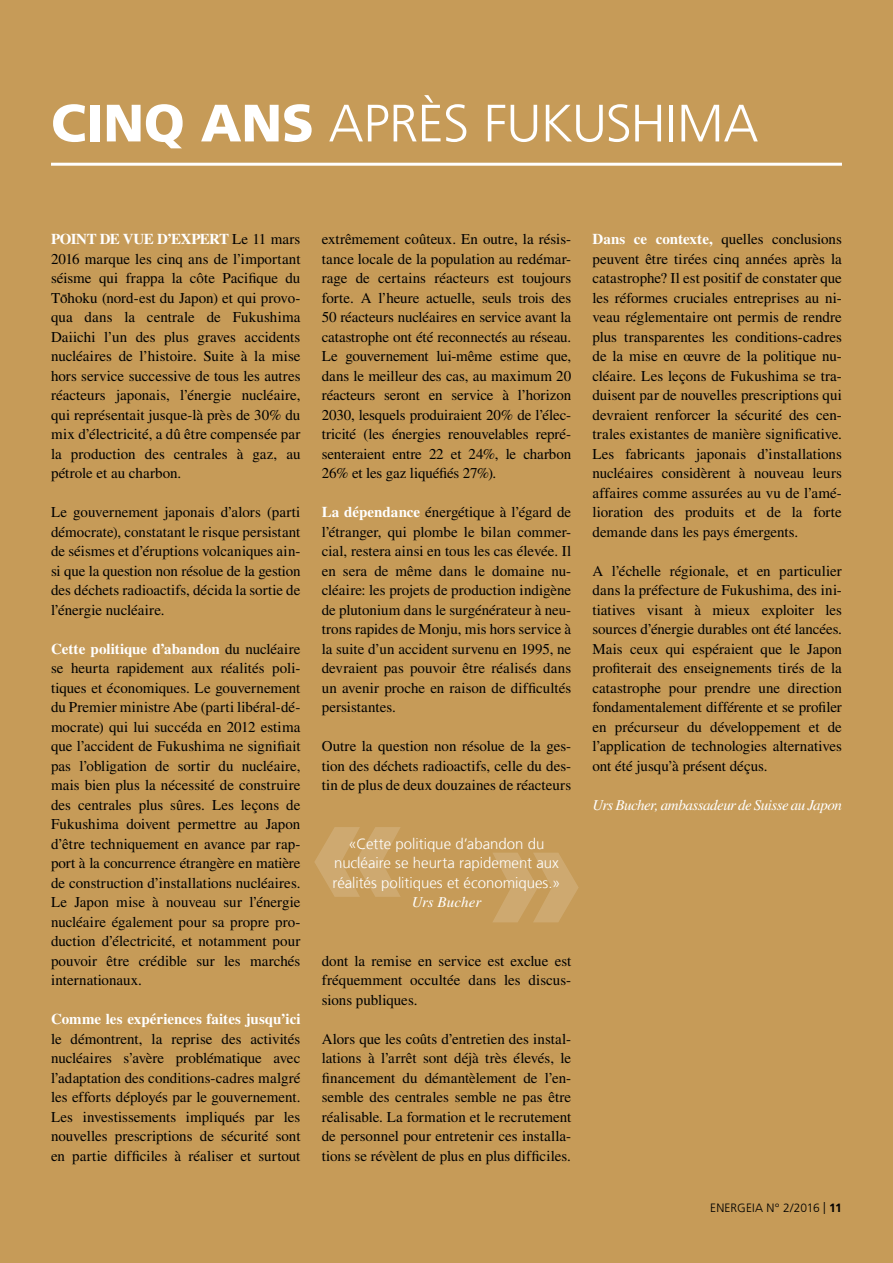
<style>
.page{position:relative;width:893px;height:1263px;background:#c69b58}
.page>*{position:absolute;margin:0;border:0;box-sizing:border-box;transform-origin:0 0}
.t1{font:300 52.5px "Frutiger LT Com";color:#fff}
.t2{font:15px/19.5px "Times LT Std";color:#000;text-align:justify}
.t3{font:300 15px/19.5px "Frutiger LT Com";color:#fff;text-align:center}
.t4{font:italic 15px "Times LT Std";letter-spacing:-.03em;color:#fff}
.t5{font:700 15px "Times LT Std";color:#fff}
.t6{font:italic 15px "Times LT Std";color:#fff}
.t7{font:300 12px "Frutiger LT Com";color:#000}
.s1{font-weight:900}
.s2{font-weight:700;color:#fff}
.s3{font-weight:700}
</style>
<div class="page">
<hr style="left:51px;top:163px;width:791px;height:3px;background:#fff">
<svg style="left:493px;top:853px;width:86px;height:69px"></svg>
<svg style="left:315px;top:827px;width:85px;height:70px"></svg>
<h1 class="t1" style="left:51px;top:93px;width:553px"><span class="s1">CINQ ANS</span> après Fu kushima</h1>
<p class="t2" style="left:51px;top:229px;width:251px"><span class="s2">POINT DE VUE D’EXPERT</span> Le 11 mars 2016 marque les cinq ans de l’important séisme qui frappa la côte Pacifique du Tohoku (nord-est du Japon) et qui provo&shy;qua dans la centrale de Fukushima Daiichi l’un des plus graves accidents nucléaires de l’histoire. Suite à la mise hors service successive de tous les autres réacteurs japonais, l’énergie nucléaire, qui représentait jusque-là près de 30% du mix d’électricité, a dû être compensée par la production des centrales à gaz, au pétrole et au charbon.</p>
<p class="t2" style="left:51px;top:502px;width:251px">Le gouvernement japonais d’alors (parti démocrate), constatant le risque persistant de séismes et d’éruptions volcaniques ain&shy;si que la question non résolue de la gestion des déchets radioactifs, décida la sortie de l’énergie nucléaire.</p>
<p class="t2" style="left:51px;top:639px;width:251px"><span class="s2">Cette politique d’abandon</span> du nucléaire se heurta rapidement aux réalités poli&shy;tiques et économiques. Le gouvernement du Premier ministre Abe (parti libéral-dé&shy;mocrate) qui lui succéda en 2012 estima que l’accident de Fukushima ne signifiait pas l’obligation de sortir du nucléaire, mais bien plus la nécessité de construire des centrales plus sûres. Les leçons de Fukushima doivent permettre au Japon d’être techniquement en avance par rap&shy;port à la concurrence étrangère en matière de construction d’installations nucléaires.<br>Le Japon mise à nouveau sur l’énergie nucléaire également pour sa propre pro&shy;duction d’électricité, et notamment pour pouvoir être crédible sur les marchés internationaux.</p>
<p class="t5" style="left:51px;top:1010px;width:251px">Comme les expériences faites jusqu’ici</p>
<p class="t2" style="left:51px;top:1029px;width:251px">le démontrent, la reprise des activités nucléaires s’avère problématique avec l’adaptation des conditions-cadres malgré les efforts déployés par le gouvernement.<br>Les investissements impliqués par les nouvelles prescriptions de sécurité sont en partie difficiles à réaliser et surtout</p>
<p class="t2" style="left:322px;top:229px;width:251px">extrêmement coûteux. En outre, la résis&shy;tance locale de la population au redémar&shy;rage de certains réacteurs est toujours forte. A l’heure actuelle, seuls trois des 50 réacteurs nucléaires en service avant la catastrophe ont été reconnectés au réseau.<br>Le gouvernement lui-même estime que, dans le meilleur des cas, au maximum 20 réacteurs seront en service à l’horizon 2030, lesquels produiraient 20% de l’élec&shy;tricité (les énergies renouvelables repré&shy;senteraient entre 22 et 24%, le charbon 26% et les gaz liquéfiés 27%).</p>
<p class="t2" style="left:322px;top:502px;width:251px"><span class="s2">La dépendance</span> énergétique à l’égard de l’étranger, qui plombe le bilan commer&shy;cial, restera ainsi en tous les cas élevée. Il en sera de même dans le domaine nu&shy;cléaire: les projets de production indigène de plutonium dans le surgénérateur à neu&shy;trons rapides de Monju, mis hors service à la suite d’un accident survenu en 1995, ne devraient pas pouvoir être réalisés dans un avenir proche en raison de difficultés persistantes.</p>
<p class="t2" style="left:322px;top:736px;width:251px">Outre la question non résolue de la ges&shy;tion des déchets radioactifs, celle du des&shy;tin de plus de deux douzaines de réacteurs</p>
<p class="t3" style="left:332px;top:834px;width:230px">«Cette politique d’abandon du nucléaire se heurta rapidement aux réalités politiques et économiques.»</p>
<p class="t6" style="left:412px;top:894px;width:71px">Urs Bucher</p>
<p class="t2" style="left:322px;top:951px;width:251px">dont la remise en service est exclue est fréquemment occultée dans les discus&shy;sions publiques.</p>
<p class="t2" style="left:322px;top:1029px;width:251px">Alors que les coûts d’entretien des instal&shy;lations à l’arrêt sont déjà très élevés, le financement du démantèlement de l’en&shy;semble des centrales semble ne pas être réalisable. La formation et le recrutement de personnel pour entretenir ces installa&shy;tions se révèlent de plus en plus difficiles.</p>
<p class="t2" style="left:592px;top:229px;width:251px"><span class="s2">Dans ce contexte,</span> quelles conclusions peuvent être tirées cinq années après la catastrophe? Il est positif de constater que les réformes cruciales entreprises au ni&shy;veau réglementaire ont permis de rendre plus transparentes les conditions-cadres de la mise en œuvre de la politique nu&shy;cléaire. Les leçons de Fukushima se tra&shy;duisent par de nouvelles prescriptions qui devraient renforcer la sécurité des cen&shy;trales existantes de manière significative.<br>Les fabricants japonais d’installations nucléaires considèrent à nouveau leurs affaires comme assurées au vu de l’amé&shy;lioration des produits et de la forte demande dans les pays émergents.</p>
<p class="t2" style="left:592px;top:561px;width:251px">A l’échelle régionale, et en particulier dans la préfecture de Fukushima, des ini&shy;tiatives visant à mieux exploiter les sources d’énergie durables ont été lancées.<br>Mais ceux qui espéraient que le Japon profiterait des enseignements tirés de la catastrophe pour prendre une direction fondamentalement différente et se profiler en précurseur du développement et de l’application de technologies alternatives ont été jusqu’à présent déçus.</p>
<p class="t4" style="left:592px;top:797px;width:251px">Urs Bucher, ambassadeur de Suisse au Japon</p>
<p class="t7" style="left:710px;top:1201px;width:133px">ENERGEIA N° 2/2016 | <span class="s3">11</span></p>
</div>
